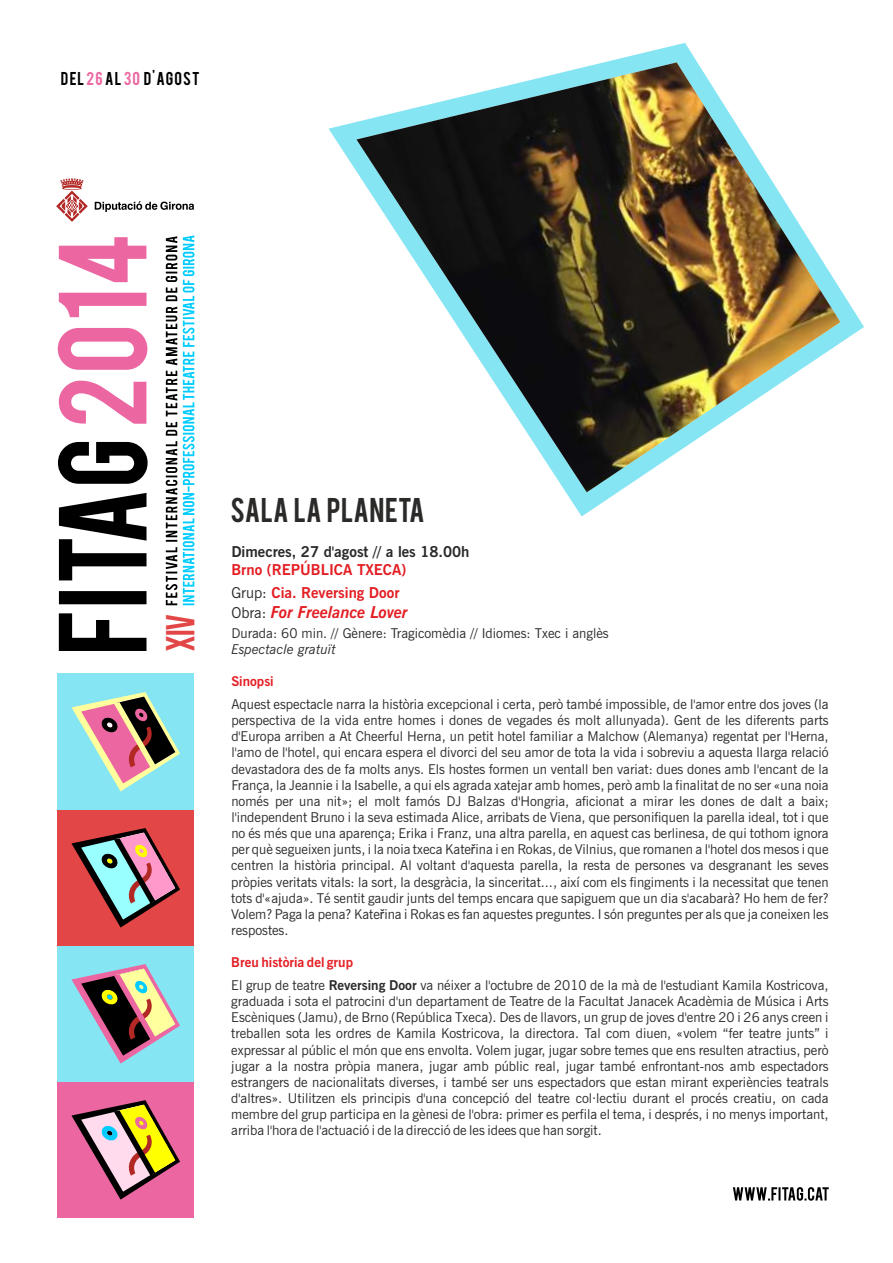
<style>
.page{position:relative;width:893px;height:1263px;background:#fff}
.page>*{position:absolute;margin:0;border:0;box-sizing:border-box;transform-origin:0 0}
.t1{font:31.8px "Bebas";color:#e34646;scale:.91 1}
.t2{font:27px "Bebas";color:#2b2a29}
.t3{font:italic 700 16.5px "News Gothic BT";color:#e31e24}
.t4{font:700 15px/23.4px "News Gothic BT";color:#e31e24}
.t5{font:700 15px "News Gothic BT";color:#2b2a29}
.t6{font:14.7px "Bebas";letter-spacing:.085em;color:#000}
.t7{font:13.5px/16.2px "News Gothic BT";color:#2b2a29;text-align:justify}
.t8{font:italic 13.5px "News Gothic BT";color:#2b2a29}
.t9{font:700 13.5px "News Gothic BT";color:#e31e24}
.s1{color:#ec67a1}
.s2{font-weight:400;color:#2b2a29}
.s3{font-weight:400;font-style:normal;font-size:15px;color:#2b2a29}
.s4{font-family:"Arial"}
.s5{font-weight:700;color:#e31e24}
.s6{font-weight:700}
</style>
<div class="page">
<div style="left:58px;top:1082px;width:136px;height:136px;background:#ec67a1"></div>
<div style="left:58px;top:946px;width:136px;height:136px;background:#85e5f2"></div>
<svg style="left:71px;top:1100px;width:109px;height:99px"></svg>
<svg style="left:71px;top:964px;width:109px;height:99px"></svg>
<svg style="left:95px;top:201px;width:99px;height:11px"></svg>
<svg style="left:56px;top:178px;width:32px;height:44px"></svg>
<svg style="left:58px;top:442px;width:90px;height:209px"></svg>
<svg style="left:58px;top:237px;width:89px;height:187px"></svg>
<svg style="left:183px;top:235px;width:11px;height:370px"></svg>
<svg style="left:166px;top:236px;width:11px;height:369px"></svg>
<svg style="left:329px;top:43px;width:535px;height:473px"></svg>
<img style="left:356px;top:62px;width:484px;height:430px">
<div style="left:58px;top:810px;width:136px;height:136px;background:#e34646"></div>
<div style="left:58px;top:674px;width:136px;height:136px;background:#85e5f2"></div>
<svg style="left:71px;top:692px;width:109px;height:99px"></svg>
<svg style="left:71px;top:828px;width:109px;height:99px"></svg>
<svg style="left:733px;top:1187px;width:96px;height:14px"></svg>
<p class="t6" style="left:61px;top:71px;width:140px">DEL<span class="s1">26</span>AL<span class="s1">30</span> D'AGOST</p>
<h1 class="t1" style="left:165px;top:651px;width:44px;rotate:-90deg">XIV</h1>
<h2 class="t2" style="left:231px;top:496px;width:195px">SALA LA PLANETA</h2>
<p class="t5" style="left:231px;top:545px;width:240px">Dimecres, 27 d'agost // a les 18.00h</p>
<p class="t4" style="left:231px;top:559px;width:176px">Brno (REPÚBLICA TXECA)<br><span class="s2">Grup:</span> Cia. Reversing Door</p>
<p class="t3" style="left:231px;top:605px;width:178px"><span class="s3">Obra:</span> For Freelance Lover</p>
<p class="t7" style="left:231px;top:626px;width:379px">Durada: 60 min. // Gènere: Tragicomèdia // Idiomes: Txec i anglès</p>
<p class="t8" style="left:231px;top:644px;width:106px">Espectacle gratuït</p>
<p class="t9" style="left:231px;top:676px;width:44px">Sinopsi</p>
<p class="t7" style="left:231px;top:697px;width:599px">Aquest espectacle narra la història excepcional i certa, però també impossible, de l'amor entre dos joves (la perspectiva de la vida entre homes i dones de vegades és molt allunyada). Gent de les diferents parts d'Europa arriben a At Cheerful Herna, un petit hotel familiar a Malchow (Alemanya) regentat per l'Herna, l'amo de l'hotel, qui encara espera el divorci del seu amor de tota la vida i sobreviu a aquesta llarga relació devastadora des de fa molts anys. Els hostes formen un ventall ben variat: dues dones amb l'encant de la França, la Jeannie i la Isabelle, a qui els agrada xatejar amb homes, però amb la finalitat de no ser «una noia només per una nit»; el molt famós DJ Balzas d'Hongria, aficionat a mirar les dones de dalt a baix; l'independent Bruno i la seva estimada Alice, arribats de Viena, que personifiquen la parella ideal, tot i que no és més que una aparença; Erika i Franz, una altra parella, en aquest cas berlinesa, de qui tothom ignora per què segueixen junts, i la noia txeca Kate<span class="s4">ř</span>ina i en Rokas, de Vilnius, que romanen a l'hotel dos mesos i que centren la història principal. Al voltant d'aquesta parella, la resta de persones va desgranant les seves pròpies veritats vitals: la sort, la desgràcia, la sinceritat..., així com els fingiments i la necessitat que tenen tots d'«ajuda». Té sentit gaudir junts del temps encara que sapiguem que un dia s'acabarà? Ho hem de fer?<br>Volem? Paga la pena? Kate<span class="s4">ř</span>ina i Rokas es fan aquestes preguntes. I són preguntes per als que ja coneixen les respostes.</p>
<p class="t7" style="left:231px;top:952px;width:599px;line-height:22.6px"><span class="s5">Breu història del grup<br></span>El grup de teatre <span class="s6">Reversing Door</span> va néixer a l'octubre de 2010 de la mà de l'estudiant Kamila Kostricova,</p>
<p class="t7" style="left:231px;top:994px;width:599px">graduada i sota el patrocini d'un departament de Teatre de la Facultat Janacek Acadèmia de Música i Arts Escèniques (Jamu), de Brno (República Txeca). Des de llavors, un grup de joves d'entre 20 i 26 anys creen i treballen sota les ordres de Kamila Kostricova, la directora. Tal com diuen, «volem “fer teatre junts” i expressar al públic el món que ens envolta. Volem jugar, jugar sobre temes que ens resulten atractius, però jugar a la nostra pròpia manera, jugar amb públic real, jugar també enfrontant-nos amb espectadors estrangers de nacionalitats diverses, i també ser uns espectadors que estan mirant experiències teatrals d'altres». Utilitzen els principis d'una concepció del teatre col·lectiu durant el procés creatiu, on cada membre del grup participa en la gènesi de l'obra: primer es perfila el tema, i després, i no menys important, arriba l'hora de l'actuació i de la direcció de les idees que han sorgit.</p>
</div>
